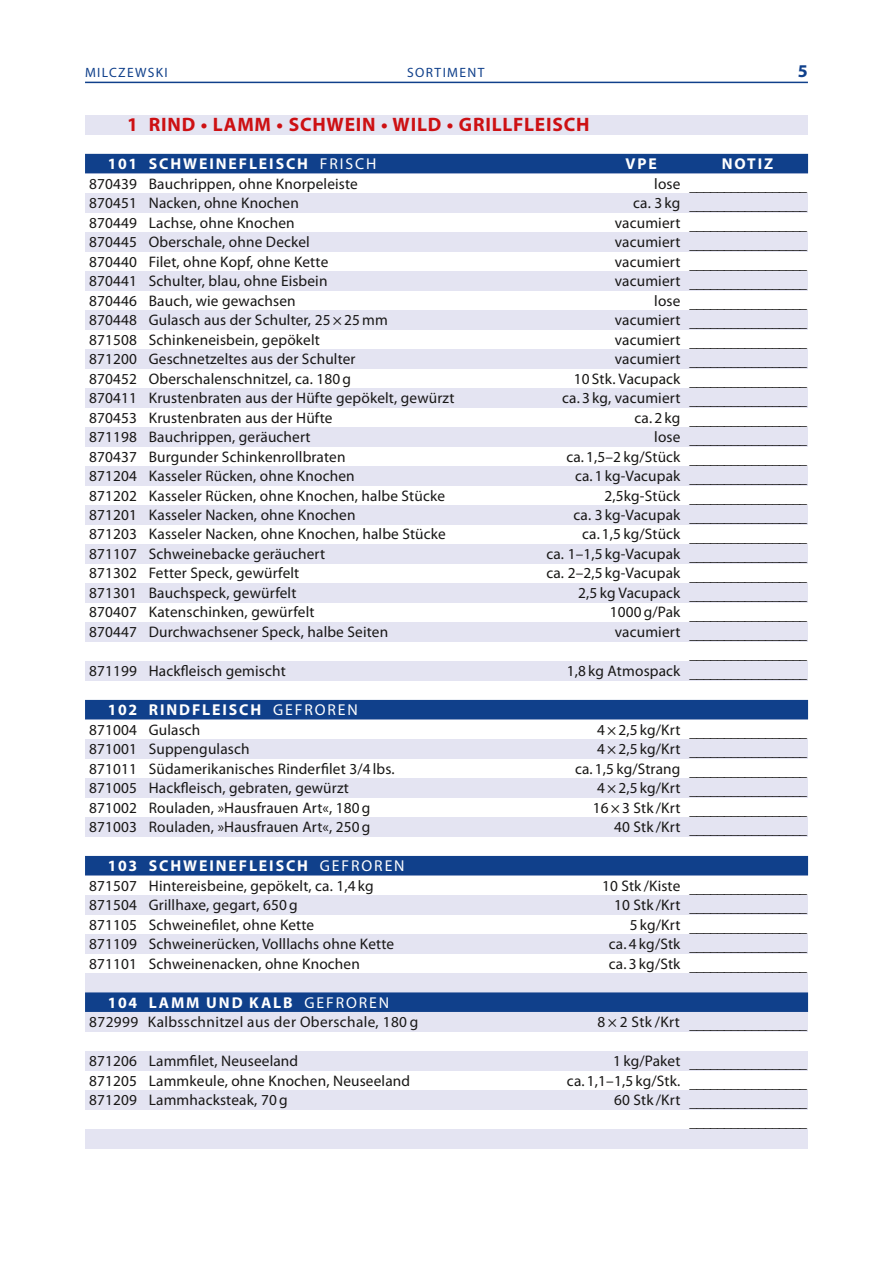
<style>
.page{position:relative;width:893px;height:1263px;background:#fff}
.page>*{position:absolute;margin:0;border:0;box-sizing:border-box;transform-origin:0 0}
.t1{font:700 19.5px "Myriad Pro";letter-spacing:.04em;color:#cd1013}
.t2{font:700 18px "Myriad Pro";color:#10408b}
.t3{font:700 15.75px "Myriad Pro";letter-spacing:.12em;color:#fff}
.t4{font:15.3px/19.5px "Myriad Pro";letter-spacing:.01em;color:#181716;text-align:right}
.t5{font:13.5px "Myriad Pro";letter-spacing:.1em;color:#10408b}
.s1{font-weight:400}
</style>
<div class="page">
<hr style="left:85px;top:82px;width:723px;height:1px;background:#10408b">
<div style="left:85px;top:115px;width:723px;height:19px;background:#e4e4f2"></div>
<div style="left:85px;top:193px;width:723px;height:19px;background:#e4e4f2"></div>
<div style="left:85px;top:232px;width:723px;height:19px;background:#e4e4f2"></div>
<div style="left:85px;top:271px;width:723px;height:19px;background:#e4e4f2"></div>
<div style="left:85px;top:310px;width:723px;height:19px;background:#e4e4f2"></div>
<div style="left:85px;top:349px;width:723px;height:19px;background:#e4e4f2"></div>
<div style="left:85px;top:388px;width:723px;height:19px;background:#e4e4f2"></div>
<div style="left:85px;top:427px;width:723px;height:19px;background:#e4e4f2"></div>
<div style="left:85px;top:466px;width:723px;height:19px;background:#e4e4f2"></div>
<div style="left:85px;top:505px;width:723px;height:19px;background:#e4e4f2"></div>
<div style="left:85px;top:544px;width:723px;height:19px;background:#e4e4f2"></div>
<div style="left:85px;top:583px;width:723px;height:19px;background:#e4e4f2"></div>
<div style="left:85px;top:622px;width:723px;height:19px;background:#e4e4f2"></div>
<div style="left:85px;top:661px;width:723px;height:19px;background:#e4e4f2"></div>
<div style="left:85px;top:739px;width:723px;height:19px;background:#e4e4f2"></div>
<div style="left:85px;top:778px;width:723px;height:19px;background:#e4e4f2"></div>
<div style="left:85px;top:817px;width:723px;height:19px;background:#e4e4f2"></div>
<div style="left:85px;top:895px;width:723px;height:19px;background:#e4e4f2"></div>
<div style="left:85px;top:934px;width:723px;height:19px;background:#e4e4f2"></div>
<div style="left:85px;top:973px;width:723px;height:19px;background:#e4e4f2"></div>
<div style="left:85px;top:1012px;width:723px;height:19px;background:#e4e4f2"></div>
<div style="left:85px;top:1051px;width:723px;height:19px;background:#e4e4f2"></div>
<div style="left:85px;top:1090px;width:723px;height:19px;background:#e4e4f2"></div>
<div style="left:85px;top:1129px;width:723px;height:19px;background:#e4e4f2"></div>
<div style="left:85px;top:154px;width:723px;height:19px;background:#10408b"></div>
<div style="left:85px;top:700px;width:723px;height:19px;background:#10408b"></div>
<div style="left:85px;top:856px;width:723px;height:19px;background:#10408b"></div>
<div style="left:85px;top:992px;width:723px;height:20px;background:#10408b"></div>
<p class="t5" style="left:85px;top:64px;width:84px">MILCZEWSKI</p>
<p class="t5" style="left:407px;top:64px;width:79px">SORTIMENT</p>
<p class="t2" style="left:798px;top:61px;width:11px">5</p>
<p class="t1" style="left:127px;top:113px;width:464px">1 RIND • LAMM • SCHWEIN • WILD • GRILLFLEISCH</p>
<p class="t3" style="left:108px;top:155px;width:270px">101 SCHWEINEFLEISCH <span class="s1">FRISCH</span></p>
<p class="t3" style="left:626px;top:155px;width:33px">VPE</p>
<p class="t3" style="left:722px;top:155px;width:53px">NOTIZ</p>
<p class="t4" style="left:89px;top:173px;width:270px">870439 Bauchrippen, ohne Knorpeleiste</p>
<p class="t4" style="left:654px;top:176px;width:154px">lose _________________</p>
<p class="t4" style="left:89px;top:193px;width:211px">870451 Nacken, ohne Knochen</p>
<p class="t4" style="left:633px;top:195px;width:175px">ca. 3 kg _________________</p>
<p class="t4" style="left:89px;top:212px;width:207px">870449 Lachse, ohne Knochen</p>
<p class="t4" style="left:615px;top:215px;width:194px">vacumiert _________________</p>
<p class="t4" style="left:89px;top:232px;width:222px">870445 Oberschale, ohne Deckel</p>
<p class="t4" style="left:615px;top:234px;width:194px">vacumiert _________________</p>
<p class="t4" style="left:89px;top:251px;width:241px">870440 Filet, ohne Kopf, ohne Kette</p>
<p class="t4" style="left:615px;top:254px;width:194px">vacumiert _________________</p>
<p class="t4" style="left:89px;top:271px;width:240px">870441 Schulter, blau, ohne Eisbein</p>
<p class="t4" style="left:615px;top:273px;width:194px">vacumiert _________________</p>
<p class="t4" style="left:89px;top:290px;width:208px">870446 Bauch, wie gewachsen</p>
<p class="t4" style="left:654px;top:293px;width:154px">lose _________________</p>
<p class="t4" style="left:89px;top:310px;width:300px">870448 Gulasch aus der Schulter, 25×25 mm</p>
<p class="t4" style="left:615px;top:312px;width:194px">vacumiert _________________</p>
<p class="t4" style="left:89px;top:329px;width:232px">871508 Schinkeneisbein, gepökelt</p>
<p class="t4" style="left:615px;top:332px;width:194px">vacumiert _________________</p>
<p class="t4" style="left:89px;top:349px;width:268px">871200 Geschnetzeltes aus der Schulter</p>
<p class="t4" style="left:615px;top:351px;width:194px">vacumiert _________________</p>
<p class="t4" style="left:89px;top:368px;width:263px">870452 Oberschalenschnitzel, ca. 180 g</p>
<p class="t4" style="left:574px;top:371px;width:235px">10 Stk. Vacupack _________________</p>
<p class="t4" style="left:89px;top:388px;width:367px">870411 Krustenbraten aus der Hüfte gepökelt, gewürzt</p>
<p class="t4" style="left:562px;top:390px;width:246px">ca. 3 kg, vacumiert _________________</p>
<p class="t4" style="left:89px;top:407px;width:245px">870453 Krustenbraten aus der Hüfte</p>
<p class="t4" style="left:635px;top:410px;width:174px">ca. 2 kg _________________</p>
<p class="t4" style="left:89px;top:427px;width:223px">871198 Bauchrippen, geräuchert</p>
<p class="t4" style="left:654px;top:429px;width:154px">lose _________________</p>
<p class="t4" style="left:89px;top:446px;width:258px">870437 Burgunder Schinkenrollbraten</p>
<p class="t4" style="left:566px;top:449px;width:242px">ca. 1,5–2 kg/Stück _________________</p>
<p class="t4" style="left:89px;top:466px;width:267px">871204 Kasseler Rücken, ohne Knochen</p>
<p class="t4" style="left:575px;top:468px;width:234px">ca. 1 kg-Vacupak _________________</p>
<p class="t4" style="left:89px;top:485px;width:357px">871202 Kasseler Rücken, ohne Knochen, halbe Stücke</p>
<p class="t4" style="left:605px;top:488px;width:204px">2,5kg-Stück _________________</p>
<p class="t4" style="left:89px;top:505px;width:268px">871201 Kasseler Nacken, ohne Knochen</p>
<p class="t4" style="left:573px;top:507px;width:235px">ca. 3 kg-Vacupak _________________</p>
<p class="t4" style="left:89px;top:524px;width:358px">871203 Kasseler Nacken, ohne Knochen, halbe Stücke</p>
<p class="t4" style="left:582px;top:527px;width:226px">ca. 1,5 kg/Stück _________________</p>
<p class="t4" style="left:89px;top:544px;width:237px">871107 Schweinebacke geräuchert</p>
<p class="t4" style="left:546px;top:544px;width:262px">ca. 1–1,5 kg-Vacupak _________________</p>
<p class="t4" style="left:89px;top:563px;width:212px">871302 Fetter Speck, gewürfelt</p>
<p class="t4" style="left:546px;top:563px;width:262px">ca. 2–2,5 kg-Vacupak _________________</p>
<p class="t4" style="left:89px;top:583px;width:209px">871301 Bauchspeck, gewürfelt</p>
<p class="t4" style="left:578px;top:585px;width:230px">2,5 kg Vacupack _________________</p>
<p class="t4" style="left:89px;top:602px;width:227px">870407 Katenschinken, gewürfelt</p>
<p class="t4" style="left:610px;top:605px;width:199px">1000 g/Pak _________________</p>
<p class="t4" style="left:89px;top:622px;width:300px">870447 Durchwachsener Speck, halbe Seiten</p>
<p class="t4" style="left:615px;top:624px;width:194px">vacumiert _________________ _________________</p>
<p class="t4" style="left:89px;top:661px;width:198px">871199 Hackfleisch gemischt</p>
<p class="t4" style="left:567px;top:663px;width:242px">1,8 kg Atmospack _________________</p>
<p class="t3" style="left:108px;top:701px;width:251px">102 RINDFLEISCH <span class="s1">GEFROREN</span></p>
<p class="t4" style="left:89px;top:719px;width:113px">871004 Gulasch</p>
<p class="t4" style="left:597px;top:722px;width:212px">4 × 2,5 kg/Krt _________________</p>
<p class="t4" style="left:89px;top:739px;width:162px">871001 Suppengulasch</p>
<p class="t4" style="left:597px;top:741px;width:212px">4 × 2,5 kg/Krt _________________</p>
<p class="t4" style="left:89px;top:758px;width:307px">871011 Südamerikanisches Rinderfilet 3/4 lbs.</p>
<p class="t4" style="left:575px;top:761px;width:234px">ca. 1,5 kg/Strang _________________</p>
<p class="t4" style="left:89px;top:778px;width:261px">871005 Hackfleisch, gebraten, gewürzt</p>
<p class="t4" style="left:597px;top:780px;width:212px">4 × 2,5 kg/Krt _________________</p>
<p class="t4" style="left:89px;top:797px;width:283px">871002 Rouladen, »Hausfrauen Art«, 180 g</p>
<p class="t4" style="left:593px;top:800px;width:216px">16 × 3 Stk /Krt _________________</p>
<p class="t4" style="left:89px;top:817px;width:283px">871003 Rouladen, »Hausfrauen Art«, 250 g</p>
<p class="t4" style="left:614px;top:819px;width:194px">40 Stk /Krt _________________</p>
<p class="t3" style="left:108px;top:857px;width:298px">103 SCHWEINEFLEISCH <span class="s1">GEFROREN</span></p>
<p class="t4" style="left:89px;top:875px;width:286px">871507 Hintereisbeine, gepökelt, ca. 1,4 kg</p>
<p class="t4" style="left:602px;top:878px;width:207px">10 Stk /Kiste _________________</p>
<p class="t4" style="left:89px;top:895px;width:210px">871504 Grillhaxe, gegart, 650 g</p>
<p class="t4" style="left:614px;top:897px;width:194px">10 Stk /Krt _________________</p>
<p class="t4" style="left:89px;top:914px;width:227px">871105 Schweinefilet, ohne Kette</p>
<p class="t4" style="left:630px;top:917px;width:179px">5 kg/Krt _________________</p>
<p class="t4" style="left:89px;top:934px;width:306px">871109 Schweinerücken, Volllachs ohne Kette</p>
<p class="t4" style="left:609px;top:936px;width:200px">ca. 4 kg/Stk _________________</p>
<p class="t4" style="left:89px;top:953px;width:272px">871101 Schweinenacken, ohne Knochen</p>
<p class="t4" style="left:609px;top:956px;width:200px">ca. 3 kg/Stk _________________</p>
<p class="t3" style="left:108px;top:993px;width:283px">104 LAMM UND KALB <span class="s1">GEFROREN</span></p>
<p class="t4" style="left:89px;top:1012px;width:331px">872999 Kalbsschnitzel aus der Oberschale, 180 g</p>
<p class="t4" style="left:597px;top:1014px;width:211px">8 × 2 Stk /Krt _________________</p>
<p class="t4" style="left:89px;top:1051px;width:210px">871206 Lammfilet, Neuseeland</p>
<p class="t4" style="left:613px;top:1053px;width:195px">1 kg/Paket _________________</p>
<p class="t4" style="left:89px;top:1070px;width:322px">871205 Lammkeule, ohne Knochen, Neuseeland</p>
<p class="t4" style="left:567px;top:1072px;width:242px">ca. 1,1–1,5 kg/Stk. _________________</p>
<p class="t4" style="left:89px;top:1090px;width:200px">871209 Lammhacksteak, 70 g</p>
<p class="t4" style="left:614px;top:1092px;width:194px">60 Stk /Krt _________________ _________________</p>
</div>
